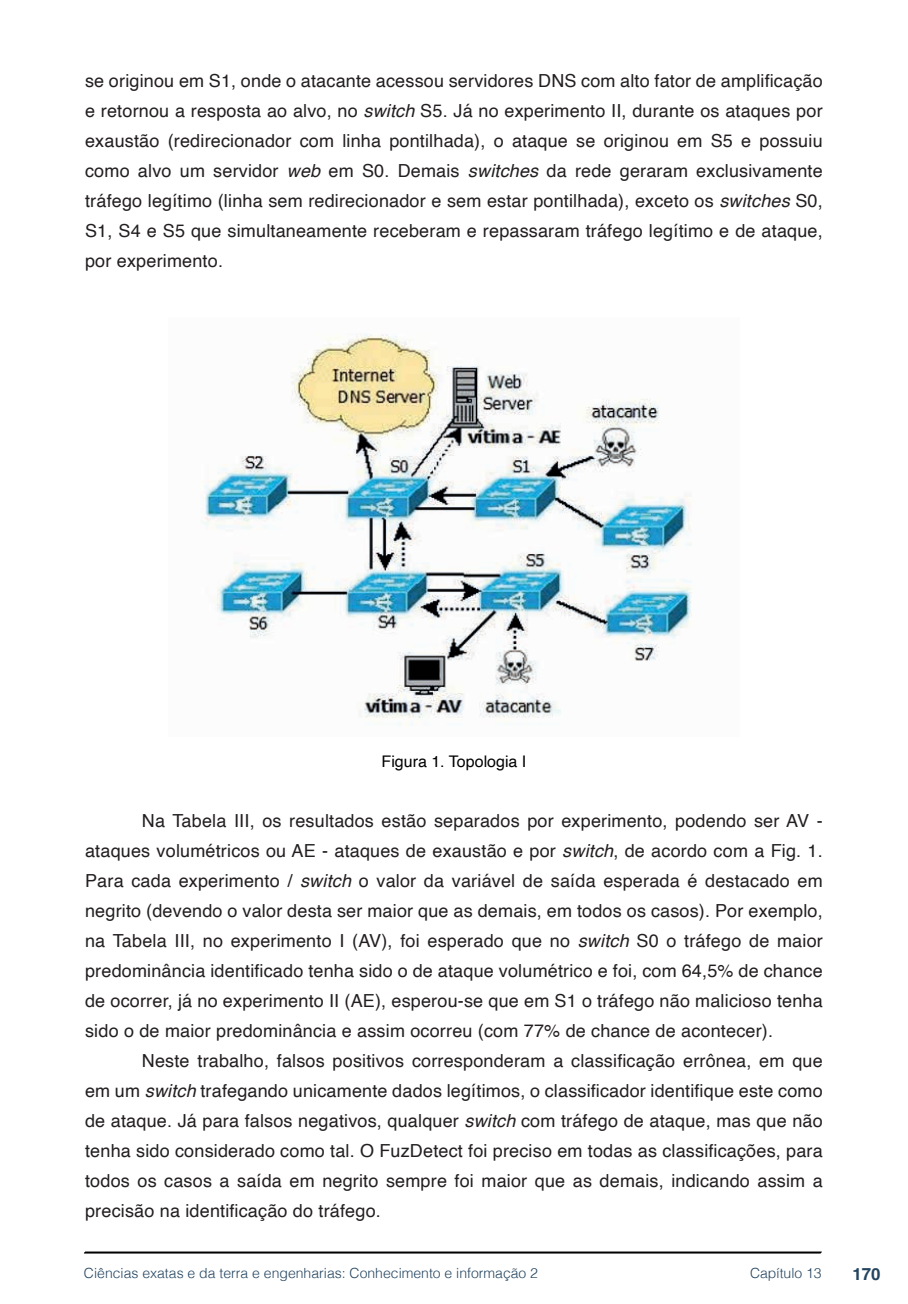
<style>
.page{position:relative;width:908px;height:1304px;background:#fff}
.page>*{position:absolute;margin:0;border:0;box-sizing:border-box;transform-origin:0 0}
.t1{font:18px/30px "Helvetica";letter-spacing:.01em;color:#231f20;text-align:justify}
.t2{font:700 16.8px "Helvetica";color:#23445f}
.t3{font:16px "Helvetica";color:#000}
.t4{font:300 14px "Helvetica";color:#23445f}
.s1{font-style:italic}
</style>
<div class="page">
<svg style="left:84px;top:1251px;width:737px;height:3px;background:#515151"></svg>
<img style="left:201px;top:333px;width:491px;height:393px">
<p class="t1" style="left:85px;top:66px;width:738px">se originou em S1, onde o atacante acessou servidores DNS com alto fator de amplificação e retornou a resposta ao alvo, no <span class="s1">switch</span> S5. Já no experimento II, durante os ataques por exaustão (redirecionador com linha pontilhada), o ataque se originou em S5 e possuiu como alvo um servidor <span class="s1">web</span> em S0. Demais <span class="s1">switches</span> da rede geraram exclusivamente tráfego legítimo (linha sem redirecionador e sem estar pontilhada), exceto os <span class="s1">switches</span> S0, S1, S4 e S5 que simultaneamente receberam e repassaram tráfego legítimo e de ataque, por experimento.</p>
<p class="t3" style="left:381px;top:749px;width:146px">Figura 1. Topologia I</p>
<p class="t1" style="left:85px;top:806px;width:739px;text-indent:57px">Na Tabela III, os resultados estão separados por experimento, podendo ser AV - ataques volumétricos ou AE - ataques de exaustão e por <span class="s1">switch</span>, de acordo com a Fig. 1.<br>Para cada experimento / <span class="s1">switch</span> o valor da variável de saída esperada é destacado em negrito (devendo o valor desta ser maior que as demais, em todos os casos). Por exemplo, na Tabela III, no experimento I (AV), foi esperado que no <span class="s1">switch</span> S0 o tráfego de maior predominância identificado tenha sido o de ataque volumétrico e foi, com 64,5% de chance de ocorrer, já no experimento II (AE), esperou-se que em S1 o tráfego não malicioso tenha sido o de maior predominância e assim ocorreu (com 77% de chance de acontecer).</p>
<p class="t1" style="left:85px;top:1046px;width:738px;text-indent:57px">Neste trabalho, falsos positivos corresponderam a classificação errônea, em que em um <span class="s1">switch</span> trafegando unicamente dados legítimos, o classificador identifique este como de ataque. Já para falsos negativos, qualquer <span class="s1">switch</span> com tráfego de ataque, mas que não tenha sido considerado como tal. O FuzDetect foi preciso em todas as classificações, para todos os casos a saída em negrito sempre foi maior que as demais, indicando assim a precisão na identificação do tráfego.</p>
<p class="t4" style="left:84px;top:1261px;width:455px">Ciências exatas e da terra e engenharias: Conhecimento e informação 2</p>
<p class="t4" style="left:749px;top:1261px;width:73px">Capítulo 13</p>
<p class="t2" style="left:851px;top:1264px;width:30px">170</p>
</div>
